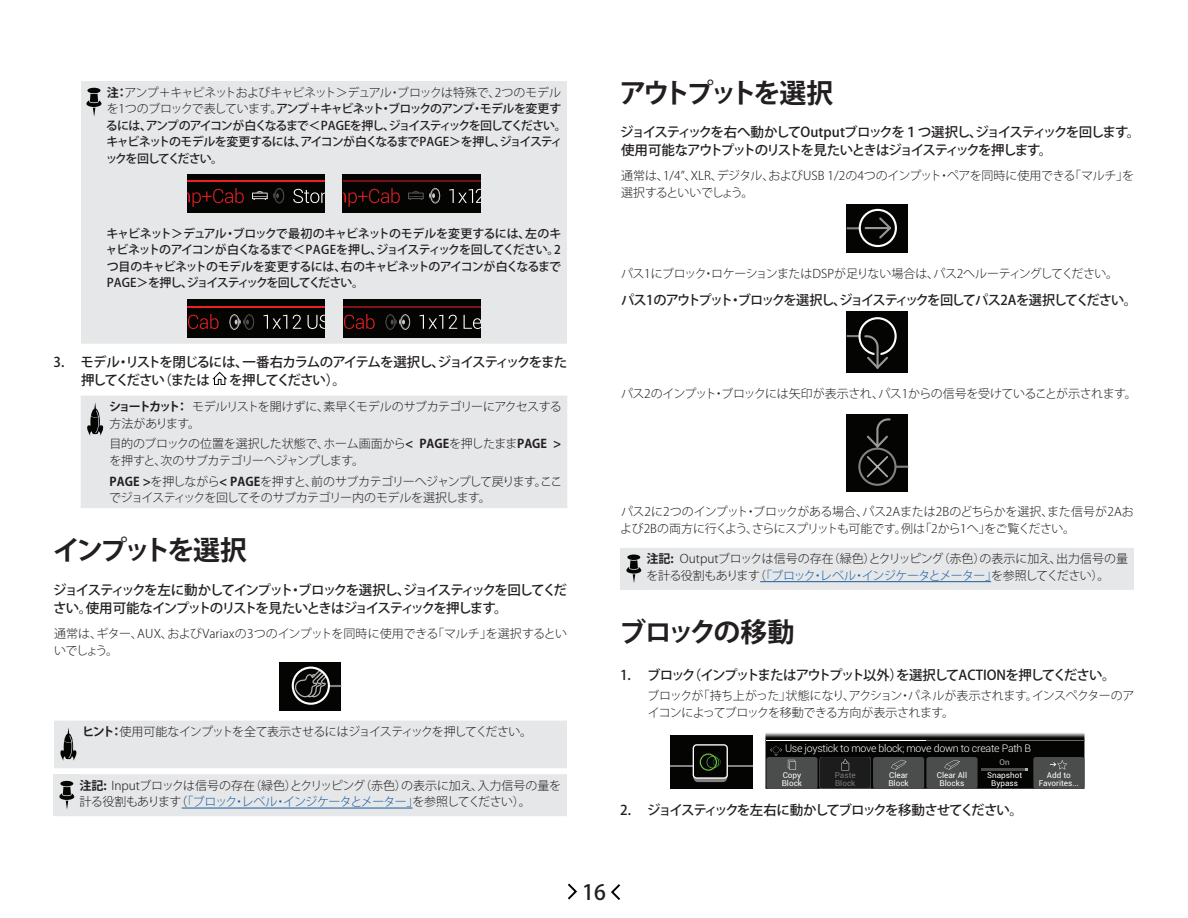
<style>
.page{position:relative;width:1188px;height:918px;background:#fff}
.page>*{position:absolute;margin:0;border:0;box-sizing:border-box;transform-origin:0 0}
._02_Large_Section_He{font:700 27px "Koz Go Pro";letter-spacing:-.13em;color:#231f20}
._02_Large_Section_He-2{font:700 27px "Koz Go Pro";letter-spacing:-.11em;color:#231f20}
._02_Large_Section_He-3{font:700 27px "Koz Go Pro";letter-spacing:-.08em;color:#231f20}
.t1{font:500 21px "Koz Go Pro";color:#231f20}
.Step-by-Step_No_Numb{font:500 13.5px/18px "Koz Go Pro";letter-spacing:-.11em;color:#231f20}
.Step-by-Step_No_Numb-2{font:500 13.5px/18px "Koz Go Pro";letter-spacing:-.13em;color:#231f20}
.Body{font:300 12px/16.5px "Koz Go Pro";letter-spacing:-.04em;color:#231f20}
.Body-2{font:500 12px/16.5px "Koz Go Pro";letter-spacing:-.105em;color:#231f20}
.Body_Indented{font:300 12px/16.5px "Koz Go Pro";letter-spacing:-.04em;color:#231f20}
.Body-3{font:300 12px/16.5px "Koz Go Pro";letter-spacing:-.02em;color:#231f20}
.Body-4{font:300 12px/16.5px "Koz Go Pro";letter-spacing:-.01em;color:#231f20}
.t2{font:300 10.5px "Roboto";letter-spacing:-.025em;color:#fff}
.t3{font:8.1px/8.1px "Roboto";color:#fff;text-align:center}
.t4{font:8.1px/8.1px "Roboto";color:#797978}
.t5{font:8.1px "Roboto";color:#b1b1b1}
.s1{font-weight:700}
.s2{font-weight:300}
.s3{color:#175d9e}
</style>
<div class="page">
<svg style="left:568px;top:884px;width:9px;height:16px"></svg>
<svg style="left:611px;top:884px;width:9px;height:16px"></svg>
<div style="left:81px;top:81px;width:486px;height:263px;background:#e6e7e9"></div>
<div style="left:87px;top:88px;width:14px;height:5px;background:#050504;border-radius:50%"></div>
<svg style="left:86px;top:94px;width:15px;height:23px"></svg>
<div style="left:343px;top:174px;width:138px;height:39px;background:#040503"></div>
<svg style="left:343px;top:188px;width:57px;height:19px"></svg>
<svg style="left:408px;top:188px;width:32px;height:15px"></svg>
<div style="left:187px;top:174px;width:138px;height:39px;background:#040503"></div>
<hr style="left:187px;top:181px;width:138px;height:1px;background:#eb1e26">
<hr style="left:343px;top:181px;width:138px;height:1px;background:#761012">
<svg style="left:187px;top:188px;width:57px;height:19px"></svg>
<svg style="left:293px;top:189px;width:32px;height:14px"></svg>
<svg style="left:252px;top:188px;width:32px;height:15px"></svg>
<svg style="left:449px;top:189px;width:32px;height:14px"></svg>
<div style="left:187px;top:299px;width:138px;height:39px;background:#040503"></div>
<hr style="left:187px;top:307px;width:138px;height:1px;background:#ee1f23">
<svg style="left:188px;top:314px;width:31px;height:15px"></svg>
<svg style="left:264px;top:315px;width:23px;height:14px"></svg>
<svg style="left:293px;top:315px;width:8px;height:14px"></svg>
<svg style="left:230px;top:314px;width:24px;height:16px"></svg>
<svg style="left:308px;top:315px;width:17px;height:14px"></svg>
<div style="left:343px;top:299px;width:138px;height:39px;background:#040503"></div>
<hr style="left:343px;top:307px;width:138px;height:1px;background:#7f1315">
<svg style="left:344px;top:314px;width:31px;height:15px"></svg>
<svg style="left:420px;top:315px;width:23px;height:14px"></svg>
<svg style="left:449px;top:315px;width:8px;height:14px"></svg>
<svg style="left:386px;top:314px;width:24px;height:16px"></svg>
<svg style="left:464px;top:315px;width:17px;height:14px"></svg>
<svg style="left:213px;top:372px;width:14px;height:13px"></svg>
<div style="left:81px;top:396px;width:486px;height:112px;background:#e6e7e9"></div>
<svg style="left:87px;top:402px;width:16px;height:35px"></svg>
<div style="left:280px;top:662px;width:61px;height:48px;background:#040503"></div>
<svg style="left:293px;top:669px;width:48px;height:29px"></svg>
<div style="left:292px;top:667px;width:38px;height:38px;border:2px solid #fff;border-radius:50%"></div>
<div style="left:54px;top:721px;width:513px;height:47px;background:#e6e7e9"></div>
<div style="left:53px;top:774px;width:27px;height:42px;background:#e6e7e9"></div>
<div style="left:59px;top:774px;width:508px;height:42px;background:#e6e7e9"></div>
<hr style="left:182px;top:808px;width:231px;height:1px;background:#175d9e">
<div style="left:847px;top:204px;width:61px;height:49px;background:#040503"></div>
<div style="left:859px;top:209px;width:38px;height:38px;border:2px solid #fff;border-radius:50%"></div>
<svg style="left:847px;top:215px;width:46px;height:25px"></svg>
<div style="left:847px;top:312px;width:61px;height:61px;background:#040503"></div>
<div style="left:858px;top:317px;width:39px;height:38px;border:2px solid #fff;border-radius:50%"></div>
<svg style="left:847px;top:334px;width:43px;height:35px"></svg>
<div style="left:847px;top:414px;width:61px;height:77px;background:#040503"></div>
<hr style="left:884px;top:466px;width:24px;height:2px;background:#808180">
<svg style="left:859px;top:449px;width:36px;height:36px"></svg>
<div style="left:858px;top:448px;width:39px;height:38px;border:2px solid #808180;border-radius:50%"></div>
<svg style="left:865px;top:418px;width:27px;height:61px"></svg>
<div style="left:620px;top:548px;width:27px;height:42px;background:#e6e7e9"></div>
<div style="left:626px;top:548px;width:508px;height:42px;background:#e6e7e9"></div>
<hr style="left:760px;top:581px;width:231px;height:1px;background:#175d9e">
<div style="left:670px;top:735px;width:83px;height:54px;background:#040503"></div>
<hr style="left:670px;top:765px;width:83px;height:1px;background:#808180">
<svg style="left:693px;top:744px;width:35px;height:38px"></svg>
<svg style="left:765px;top:733px;width:320px;height:56px;background:#2e2e2d"></svg>
<hr style="left:766px;top:740px;width:159px;height:1px;background:#fff">
<p class="Body-2" style="left:106px;top:85px;width:463px"><span class="s1">注：</span><span class="s2">アンプ＋キャビネットおよびキャビネット＞デュアル・ブロックは特殊で、2つのモデルを1つのブロックで表しています。</span>アンプ＋キャビネット・ブロックのアンプ・モデルを変更するには、アンプのアイコンが白くなるまで＜PAGEを押し、ジョイスティックを回してください。キャビネットのモデルを変更するには、アイコンが白くなるまでPAGE＞を押し、ジョイスティックを回してください。</p>
<p class="Body-2" style="left:106px;top:226px;width:457px;text-align:justify">キャビネット＞デュアル・ブロックで最初のキャビネットのモデルを変更するには、左のキャビネットのアイコンが白くなるまで＜PAGEを押し、ジョイスティックを回してください。2つ目のキャビネットのモデルを変更するには、右のキャビネットのアイコンが白くなるまでPAGE＞を押し、ジョイスティックを回してください。</p>
<p class="Step-by-Step_No_Numb" style="left:81px;top:354px;width:488px;text-indent:-27px">3. モデル・リストを閉じるには、一番右カラムのアイテムを選択し、ジョイスティックをまた押してください（または</p>
<p class="Step-by-Step_No_Numb" style="left:229px;top:372px;width:118px">を押してください）。</p>
<p class="Body" style="left:109px;top:399px;width:454px"><span class="s1">ショートカット：</span> モデルリストを開けずに、素早くモデルのサブカテゴリーにアクセスする方法があります。</p>
<p class="Body" style="left:109px;top:436px;width:453px">目的のブロックの位置を選択した状態で、ホーム画面から<span class="s1">&lt; PAGE</span>を押したまま<span class="s1">PAGE &gt;</span>を押すと、次のサブカテゴリーへジャンプします。</p>
<p class="Body" style="left:109px;top:473px;width:455px"><span class="s1">PAGE &gt;</span>を押しながら<span class="s1">&lt; PAGE</span>を押すと、前のサブカテゴリーへジャンプして戻ります。ここでジョイスティックを回してそのサブカテゴリー内のモデルを選択します。</p>
<p class="_02_Large_Section_He-2" style="left:53px;top:533px;width:196px">インプットを選択</p>
<p class="Step-by-Step_No_Numb-2" style="left:53px;top:581px;width:515px">ジョイスティックを左に動かしてインプット・ブロックを選択し、ジョイスティックを回してください。使用可能なインプットのリストを見たいときはジョイスティックを押します。</p>
<p class="Body-4" style="left:54px;top:626px;width:515px">通常は、ギター、AUX、およびVariaxの3つのインプットを同時に使用できる「マルチ」を選択するといいでしょう。</p>
<p class="Body" style="left:83px;top:724px;width:451px"><span class="s1">ヒント：</span>使用可能なインプットを全て表示させるにはジョイスティックを押してください。</p>
<p class="Body" style="left:80px;top:777px;width:483px"><span class="s1">注記:</span> Inputブロックは信号の存在（緑色）とクリッピング（赤色）の表示に加え、入力信号の量を計る役割もあります（<span class="s3">「ブロック・レベル・インジケータとメーター」</span>を参照してください）。</p>
<p class="_02_Large_Section_He" style="left:619px;top:75px;width:216px">アウトプットを選択</p>
<p class="Step-by-Step_No_Numb" style="left:620px;top:124px;width:522px">ジョイスティックを右へ動かしてOutputブロックを１つ選択し、ジョイスティックを回します。使用可能なアウトプットのリストを見たいときはジョイスティックを押します。</p>
<p class="Body-3" style="left:621px;top:168px;width:515px">通常は、1/4”、XLR、デジタル、およびUSB 1/2の4つのインプット・ペアを同時に使用できる「マルチ」を選択するといいでしょう。</p>
<p class="Body" style="left:621px;top:265px;width:499px">パス1にブロック・ロケーションまたはDSPが足りない場合は、パス2へルーティングしてください。</p>
<p class="Step-by-Step_No_Numb" style="left:621px;top:291px;width:518px">パス1のアウトプット・ブロックを選択し、ジョイスティックを回してパス2Aを選択してください。</p>
<p class="Body" style="left:621px;top:385px;width:517px">パス2のインプット・ブロックには矢印が表示され、パス1からの信号を受けていることが示されます。</p>
<p class="Body" style="left:620px;top:504px;width:515px">パス2に2つのインプット・ブロックがある場合、パス2Aまたは2Bのどちらかを選択、また信号が2Aおよび2Bの両方に行くよう、さらにスプリットも可能です。例は「2から1へ」をご覧ください。</p>
<p class="Body" style="left:646px;top:551px;width:483px"><span class="s1">注記:</span> Outputブロックは信号の存在（緑色）とクリッピング（赤色）の表示に加え、出力信号の量を計る役割もあります（<span class="s3">「ブロック・レベル・インジケータとメーター」</span>を参照してください）。</p>
<p class="_02_Large_Section_He-3" style="left:619px;top:615px;width:177px">ブロックの移動</p>
<p class="Step-by-Step_No_Numb" style="left:620px;top:666px;width:497px">1. ブロック（インプットまたはアウトプット以外）を選択してACTIONを押してください。</p>
<p class="Body_Indented" style="left:647px;top:688px;width:489px">ブロックが「持ち上がった」状態になり、アクション・パネルが表示されます。インスペクターのアイコンによってブロックを移動できる方向が表示されます。</p>
<p class="t2" style="left:785px;top:741px;width:248px">Use joystick to move block; move down to create Path B</p>
<p class="t3" style="left:888px;top:771px;width:22px;text-align:left">Clear<br>Block</p>
<p class="t3" style="left:937px;top:771px;width:32px">Clear All<br>Blocks</p>
<p class="t3" style="left:1039px;top:771px;width:42px">Add to<br>Favorites...</p>
<p class="t5" style="left:1000px;top:757px;width:12px">On</p>
<p class="Step-by-Step_No_Numb" style="left:620px;top:801px;width:404px">2. ジョイスティックを左右に動かしてブロックを移動させてください。</p>
<p class="t3" style="left:782px;top:771px;width:22px;text-align:left">Copy<br>Block</p>
<p class="t4" style="left:835px;top:771px;width:22px">Paste<br>Block</p>
<p class="t3" style="left:987px;top:771px;width:36px">Snapshot<br>Bypass</p>
<h2 class="t1" style="left:582px;top:879px;width:25px">16</h2>
</div>
